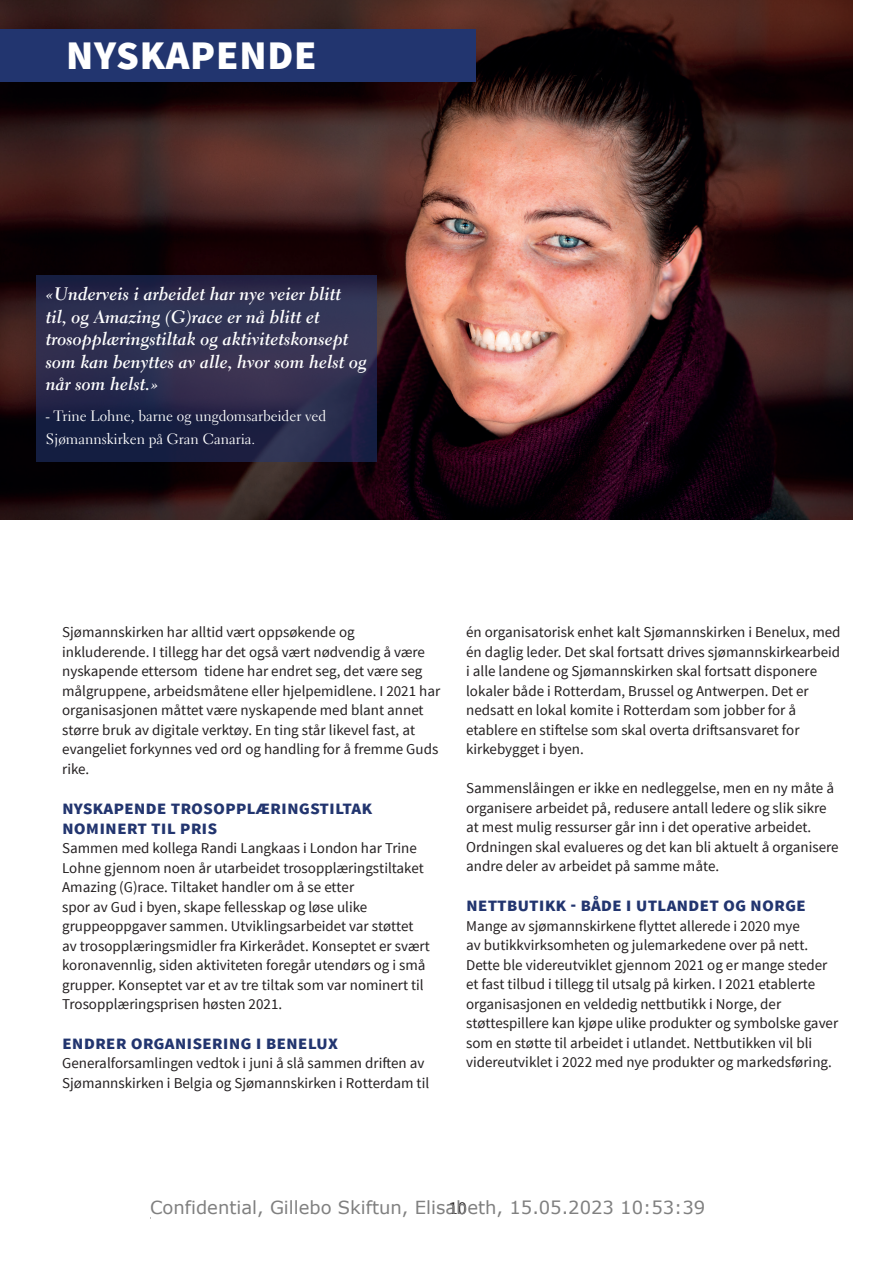
<style>
.page{position:relative;width:893px;height:1263px;background:#fff}
.page>*{position:absolute;margin:0;border:0;box-sizing:border-box;transform-origin:0 0}
.t1{font:900 40.5px "Source Sans Pro";letter-spacing:.02em;color:#fff}
.t2{font:700 19.5px/20.1px "Source Sans Pro";color:#22356f}
.t3{font:18px/22.5px "Electra LT Std Bold Cursive";color:#fff}
.t4{font:18px "Verdana";color:#808080}
.t5{font:18px "Source Serif Pro";color:#231f20}
.t6{font:15px/19.5px "Source Sans Pro";color:#231f20}
.t7{font:15px/22.5px "Electra LT Std";color:#fff}
</style>
<div class="page">
<img style="left:0;top:0;width:853px;height:520px">
<div style="left:0;top:30px;width:476px;height:52px;background:#22356f"></div>
<svg style="left:36px;top:275px;width:340px;height:187px;background:#292a4b"></svg>
<h1 class="t1" style="left:66px;top:29px;width:252px">NYSKAPENDE</h1>
<p class="t3" style="left:46px;top:283px;width:322px">«Underveis i arbeidet har nye veier blitt<br>til, og Amazing (G)race er nå blitt et trosopplæringstiltak og aktivitetskonsept som kan benyttes av alle, hvor som helst og når som helst.»</p>
<p class="t7" style="left:46px;top:405px;width:282px">- Trine Lohne, barne og ungdomsarbeider ved<br>Sjømannskirken på Gran Canaria.</p>
<p class="t6" style="left:62px;top:623px;width:380px">Sjømannskirken har alltid vært oppsøkende og inkluderende. I tillegg har det også vært nødvendig å være nyskapende ettersom tidene har endret seg, det være seg målgruppene, arbeidsmåtene eller hjelpemidlene. I 2021 har organisasjonen måttet være nyskapende med blant annet større bruk av digitale verktøy. En ting står likevel fast, at evangeliet forkynnes ved ord og handling for å fremme Guds rike.</p>
<h2 class="t2" style="left:62px;top:798px;width:311px">nyskapende trosopplæringstiltak nominert til pris</h2>
<p class="t6" style="left:62px;top:839px;width:369px">Sammen med kollega Randi Langkaas i London har Trine Lohne gjennom noen år utarbeidet trosopplæringstiltaket Amazing (G)race. Tiltaket handler om å se etter<br>spor av Gud i byen, skape fellesskap og løse ulike gruppeoppgaver sammen. Utviklingsarbeidet var støttet av trosopplæringsmidler fra Kirkerådet. Konseptet er svært koronavennlig, siden aktiviteten foregår utendørs og i små grupper. Konseptet var et av tre tiltak som var nominert til Trosopplæringsprisen høsten 2021.</p>
<h2 class="t2" style="left:62px;top:1033px;width:277px">endrer organisering i benelux</h2>
<p class="t6" style="left:62px;top:1054px;width:369px">Generalforsamlingen vedtok i juni å slå sammen driften av<br>Sjømannskirken i Belgia og Sjømannskirken i Rotterdam til</p>
<p class="t6" style="left:466px;top:623px;width:376px">én organisatorisk enhet kalt Sjømannskirken i Benelux, med én daglig leder. Det skal fortsatt drives sjømannskirkearbeid i alle landene og Sjømannskirken skal fortsatt disponere lokaler både i Rotterdam, Brussel og Antwerpen. Det er nedsatt en lokal komite i Rotterdam som jobber for å etablere en stiftelse som skal overta driftsansvaret for kirkebygget i byen.</p>
<p class="t6" style="left:466px;top:779px;width:374px">Sammenslåingen er ikke en nedleggelse, men en ny måte å organisere arbeidet på, redusere antall ledere og slik sikre at mest mulig ressurser går inn i det operative arbeidet.<br>Ordningen skal evalueres og det kan bli aktuelt å organisere andre deler av arbeidet på samme måte.</p>
<h2 class="t2" style="left:466px;top:895px;width:341px">nettbutikk - både i utlandet og norge</h2>
<p class="t6" style="left:466px;top:916px;width:374px">Mange av sjømannskirkene flyttet allerede i 2020 mye<br>av butikkvirksomheten og julemarkedene over på nett.<br>Dette ble videreutviklet gjennom 2021 og er mange steder et fast tilbud i tillegg til utsalg på kirken. I 2021 etablerte organisasjonen en veldedig nettbutikk i Norge, der støttespillere kan kjøpe ulike produkter og symbolske gaver som en støtte til arbeidet i utlandet. Nettbutikken vil bli videreutviklet i 2022 med nye produkter og markedsføring.</p>
<p class="t4" style="left:150px;top:1196px;width:557px">Confidential, Gillebo Skiftun, Elisabeth, 15.05.2023 10:53:39</p>
<p class="t5" style="left:449px;top:1197px;width:19px">10</p>
</div>
